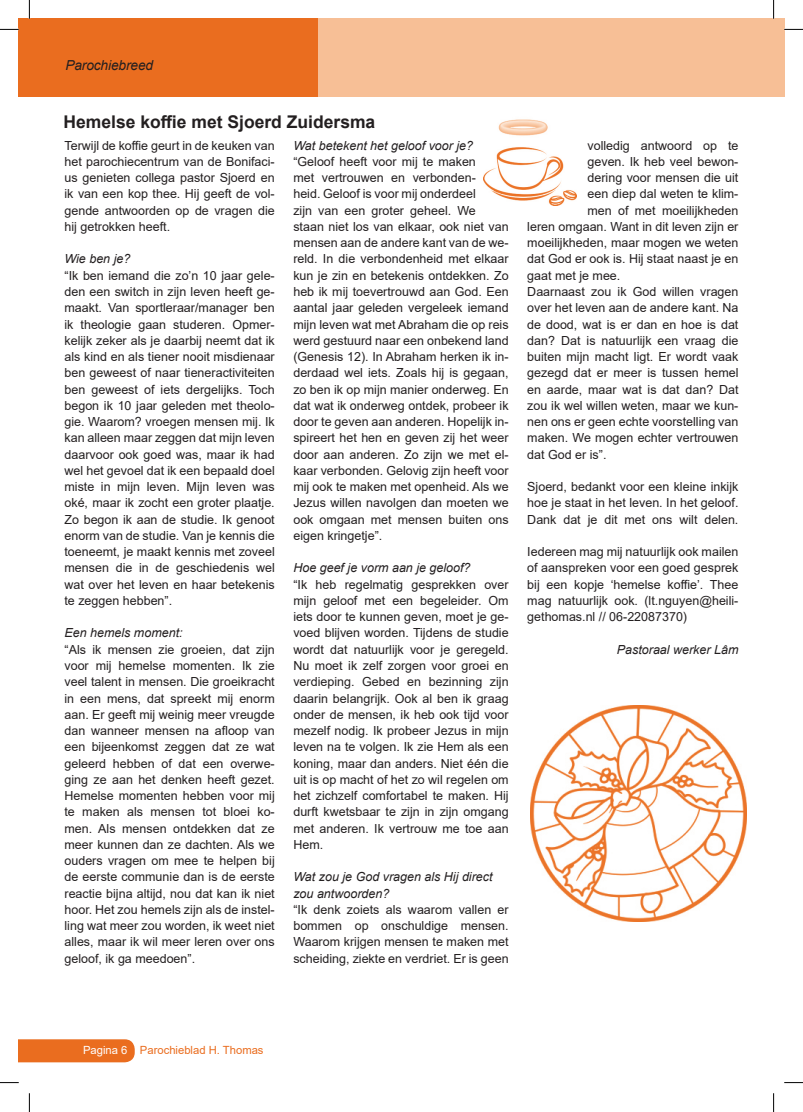
<style>
.page{position:relative;width:803px;height:1112px;background:#fff}
.page>*{position:absolute;margin:0;border:0;box-sizing:border-box;transform-origin:0 0}
.t1{font:700 17.5px "Arial";color:#231f20}
.t2{font:italic 13.75px "Arial";letter-spacing:-.01em;color:#231f20}
.t3{font:12.5px/16.2px "Arial";color:#231f20;text-align:justify}
.t4{font:italic 12.5px/16.2px "Arial";color:#231f20}
.t5{font:11.25px "Arial";color:#ea6d1f}
.s1{color:#fff}
</style>
<div class="page">
<div style="left:19px;top:1039px;width:116px;height:23px;background:#ea6d1f"></div>
<div style="left:313px;top:19px;width:471px;height:78px;background:#f7bf96"></div>
<div style="left:19px;top:19px;width:299px;height:78px;background:#ea6d1f"></div>
<img style="left:483px;top:119px;width:94px;height:87px">
<img style="left:531px;top:705px;width:215px;height:216px">
<svg style="left:0;top:29px;width:19px;height:1px"></svg>
<svg style="left:784px;top:29px;width:19px;height:1px"></svg>
<svg style="left:0;top:1082px;width:19px;height:1px"></svg>
<svg style="left:784px;top:1082px;width:19px;height:1px"></svg>
<svg style="left:29px;top:0;width:1px;height:19px"></svg>
<svg style="left:29px;top:1093px;width:1px;height:18px"></svg>
<svg style="left:773px;top:0;width:1px;height:19px"></svg>
<svg style="left:773px;top:1093px;width:1px;height:18px"></svg>
<p class="t2" style="left:65px;top:56px;width:89px">Parochiebreed</p>
<h1 class="t1" style="left:64px;top:110px;width:313px">Hemelse koffie met Sjoerd Zuidersma</h1>
<p class="t3" style="left:65px;top:137px;width:212px">Terwijl de koffie geurt in de keuken van het parochiecentrum van de Bonifaci&shy;us genieten collega pastor Sjoerd en ik van een kop thee. Hij geeft de vol&shy;gende antwoorden op de vragen die hij getrokken heeft.</p>
<p class="t4" style="left:65px;top:251px;width:67px">Wie ben je?</p>
<p class="t3" style="left:65px;top:267px;width:212px">“Ik ben iemand die zo’n 10 jaar gele&shy;den een switch in zijn leven heeft ge&shy;maakt. Van sportleraar/manager ben ik theologie gaan studeren. Opmer&shy;kelijk zeker als je daarbij neemt dat ik als kind en als tiener nooit misdienaar ben geweest of naar tieneractiviteiten ben geweest of iets dergelijks. Toch begon ik 10 jaar geleden met theolo&shy;gie. Waarom? vroegen mensen mij. Ik kan alleen maar zeggen dat mijn leven daarvoor ook goed was, maar ik had wel het gevoel dat ik een bepaald doel miste in mijn leven. Mijn leven was oké, maar ik zocht een groter plaatje.<br>Zo begon ik aan de studie. Ik genoot enorm van de studie. Van je kennis die toeneemt, je maakt kennis met zoveel mensen die in de geschiedenis wel wat over het leven en haar betekenis te zeggen hebben”.</p>
<p class="t4" style="left:65px;top:625px;width:120px">Een hemels moment:</p>
<p class="t3" style="left:65px;top:641px;width:212px">“Als ik mensen zie groeien, dat zijn voor mij hemelse momenten. Ik zie veel talent in mensen. Die groeikracht in een mens, dat spreekt mij enorm aan. Er geeft mij weinig meer vreugde dan wanneer mensen na afloop van een bijeenkomst zeggen dat ze wat geleerd hebben of dat een overwe&shy;ging ze aan het denken heeft gezet.<br>Hemelse momenten hebben voor mij te maken als mensen tot bloei ko&shy;men. Als mensen ontdekken dat ze meer kunnen dan ze dachten. Als we ouders vragen om mee te helpen bij de eerste communie dan is de eerste reactie bijna altijd, nou dat kan ik niet hoor. Het zou hemels zijn als de instel&shy;ling wat meer zou worden, ik weet niet alles, maar ik wil meer leren over ons geloof, ik ga meedoen”.</p>
<p class="t4" style="left:293px;top:137px;width:181px">Wat betekent het geloof voor je?</p>
<p class="t3" style="left:293px;top:153px;width:217px;text-align:left">“Geloof heeft voor mij te maken<br>met vertrouwen en verbonden-<br>heid. Geloof is voor mij onderdeel<br>zijn van een groter geheel. We staan niet los van elkaar, ook niet van mensen aan de andere kant van de we&shy;reld. In die verbondenheid met elkaar kun je zin en betekenis ontdekken. Zo heb ik mij toevertrouwd aan God. Een aantal jaar geleden vergeleek iemand mijn leven wat met Abraham die op reis werd gestuurd naar een onbekend land (Genesis 12). In Abraham herken ik in&shy;derdaad wel iets. Zoals hij is gegaan, zo ben ik op mijn manier onderweg. En dat wat ik onderweg ontdek, probeer ik door te geven aan anderen. Hopelijk in&shy;spireert het hen en geven zij het weer door aan anderen. Zo zijn we met el&shy;kaar verbonden. Gelovig zijn heeft voor mij ook te maken met openheid. Als we Jezus willen navolgen dan moeten we ook omgaan met mensen buiten ons eigen kringetje”.</p>
<p class="t4" style="left:293px;top:560px;width:179px">Hoe geef je vorm aan je geloof?</p>
<p class="t3" style="left:293px;top:576px;width:217px">“Ik heb regelmatig gesprekken over mijn geloof met een begeleider. Om iets door te kunnen geven, moet je ge&shy;voed blijven worden. Tijdens de studie wordt dat natuurlijk voor je geregeld.<br>Nu moet ik zelf zorgen voor groei en verdieping. Gebed en bezinning zijn daarin belangrijk. Ook al ben ik graag onder de mensen, ik heb ook tijd voor mezelf nodig. Ik probeer Jezus in mijn leven na te volgen. Ik zie Hem als een koning, maar dan anders. Niet één die uit is op macht of het zo wil regelen om het zichzelf comfortabel te maken. Hij durft kwetsbaar te zijn in zijn omgang met anderen. Ik vertrouw me toe aan Hem.</p>
<p class="t4" style="left:293px;top:868px;width:201px">Wat zou je God vragen als Hij direct zou antwoorden?</p>
<p class="t3" style="left:293px;top:901px;width:217px">“Ik denk zoiets als waarom vallen er bommen op onschuldige mensen.<br>Waarom krijgen mensen te maken met scheiding, ziekte en verdriet. Er is geen</p>
<p class="t3" style="left:587px;top:137px;width:152px">volledig antwoord op te</p>
<p class="t3" style="left:587px;top:153px;width:152px">geven. Ik heb veel bewon-</p>
<p class="t3" style="left:587px;top:169px;width:152px">dering voor mensen die uit</p>
<p class="t3" style="left:587px;top:186px;width:152px">een diep dal weten te klim-</p>
<p class="t3" style="left:587px;top:202px;width:152px">men of met moeilijkheden</p>
<p class="t3" style="left:527px;top:218px;width:213px">leren omgaan. Want in dit leven zijn er</p>
<p class="t3" style="left:527px;top:234px;width:213px">moeilijkheden, maar mogen we weten</p>
<p class="t3" style="left:527px;top:251px;width:213px">dat God er ook is. Hij staat naast je en</p>
<p class="t3" style="left:527px;top:267px;width:95px">gaat met je mee.</p>
<p class="t3" style="left:527px;top:283px;width:213px">Daarnaast zou ik God willen vragen</p>
<p class="t3" style="left:527px;top:299px;width:213px">over het leven aan de andere kant. Na</p>
<p class="t3" style="left:527px;top:316px;width:213px">de dood, wat is er dan en hoe is dat</p>
<p class="t3" style="left:527px;top:332px;width:213px">dan? Dat is natuurlijk een vraag die</p>
<p class="t3" style="left:527px;top:348px;width:213px">buiten mijn macht ligt. Er wordt vaak</p>
<p class="t3" style="left:527px;top:364px;width:213px">gezegd dat er meer is tussen hemel</p>
<p class="t3" style="left:527px;top:381px;width:213px">en aarde, maar wat is dat dan? Dat</p>
<p class="t3" style="left:527px;top:397px;width:213px">zou ik wel willen weten, maar we kun-</p>
<p class="t3" style="left:527px;top:413px;width:213px">nen ons er geen echte voorstelling van</p>
<p class="t3" style="left:527px;top:429px;width:213px">maken. We mogen echter vertrouwen</p>
<p class="t3" style="left:527px;top:446px;width:81px">dat God er is”.</p>
<p class="t3" style="left:527px;top:478px;width:213px">Sjoerd, bedankt voor een kleine inkijk hoe je staat in het leven. In het geloof.<br>Dank dat je dit met ons wilt delen.</p>
<p class="t3" style="left:527px;top:543px;width:213px">Iedereen mag mij natuurlijk ook mailen of aanspreken voor een goed gesprek bij een kopje ‘hemelse koffie’. Thee mag natuurlijk ook. (lt.nguyen@heili&shy;gethomas.nl // 06-22087370)</p>
<p class="t4" style="left:617px;top:641px;width:123px">Pastoraal werker Lâm</p>
<p class="t5" style="left:83px;top:1042px;width:182px"><span class="s1">Pagina 6</span> Parochieblad H. Thomas</p>
</div>
